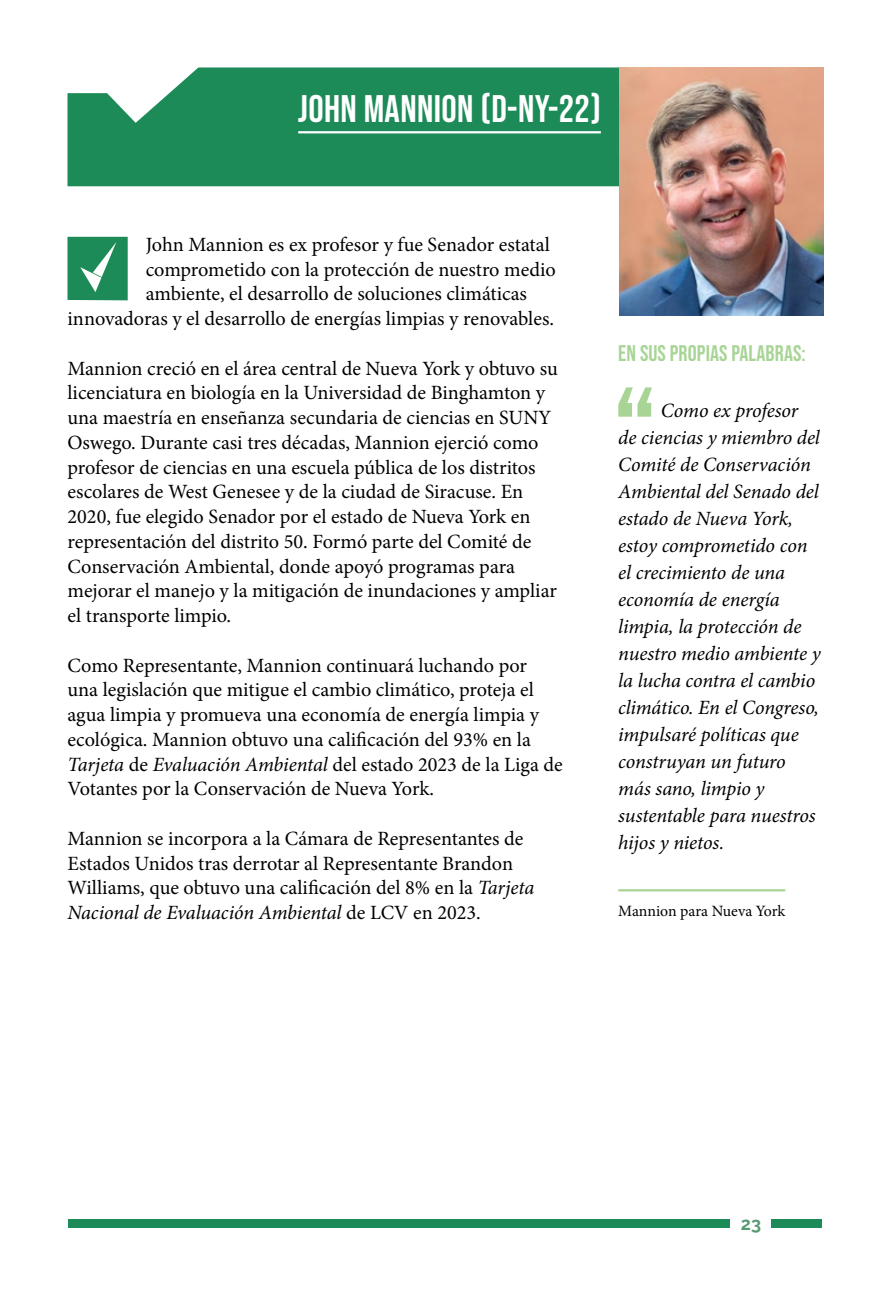
<style>
.page{position:relative;width:891px;height:1296px;background:#fff}
.page>*{position:absolute;margin:0;border:0;box-sizing:border-box;transform-origin:0 0}
.t1{font:38.25px "Bebas Neue";letter-spacing:.01em;color:#fff}
.t2{font:22.5px "Bebas Neue";letter-spacing:.005em;color:#a8d596}
.t3{font:20.25px/24.8px "Minion Pro";color:#000}
.t4{font:italic 20.25px/27px "Minion Pro";letter-spacing:-.01em;color:#000}
.t5{font:700 18px "Raleway";color:#589b72}
.t6{font:15.75px "Minion Pro";color:#000}
.s1{font-style:italic}
</style>
<div class="page">
<div style="left:68px;top:68px;width:551px;height:118px;background:#1d8b58"></div>
<div style="left:68px;top:1219px;width:754px;height:8px;background:#1d8b58"></div>
<div style="left:731px;top:1200px;width:40px;height:37px;background:#fff"></div>
<svg style="left:618px;top:387px;width:34px;height:30px"></svg>
<div style="left:68px;top:237px;width:60px;height:63px;background:#1d8b58"></div>
<svg style="left:80px;top:242px;width:36px;height:50px"></svg>
<hr style="left:298px;top:131px;width:303px;height:2px;background:#fff">
<hr style="left:618px;top:889px;width:167px;height:2px;background:#a8d596">
<img style="left:619px;top:68px;width:205px;height:248px">
<h2 class="t1" style="left:298px;top:87px;width:305px">JOHN MANNION (D-NY-22)</h2>
<p class="t3" style="left:146px;top:232px;width:406px">John Mannion es ex profesor y fue Senador estatal</p>
<p class="t3" style="left:146px;top:257px;width:412px">comprometido con la protección de nuestro medio</p>
<p class="t3" style="left:146px;top:282px;width:383px">ambiente, el desarrollo de soluciones climáticas</p>
<p class="t3" style="left:68px;top:306px;width:488px">innovadoras y el desarrollo de energías limpias y renovables.</p>
<p class="t3" style="left:68px;top:356px;width:492px">Mannion creció en el área central de Nueva York y obtuvo su licenciatura en biología en la Universidad de Binghamton y una maestría en enseñanza secundaria de ciencias en SUNY Oswego. Durante casi tres décadas, Mannion ejerció como profesor de ciencias en una escuela pública de los distritos escolares de West Genesee y de la ciudad de Siracuse. En 2020, fue elegido Senador por el estado de Nueva York en representación del distrito 50. Formó parte del Comité de Conservación Ambiental, donde apoyó programas para mejorar el manejo y la mitigación de inundaciones y ampliar el transporte limpio.</p>
<p class="t3" style="left:68px;top:653px;width:497px">Como Representante, Mannion continuará luchando por<br>una legislación que mitigue el cambio climático, proteja el agua limpia y promueva una economía de energía limpia y ecológica. Mannion obtuvo una calificación del 93% en la <span class="s1">Tarjeta</span> de <span class="s1">Evaluación Ambiental</span> del estado 2023 de la Liga de Votantes por la Conservación de Nueva York.</p>
<p class="t3" style="left:68px;top:826px;width:468px">Mannion se incorpora a la Cámara de Representantes de Estados Unidos tras derrotar al Representante Brandon Williams, que obtuvo una calificación del 8% en la <span class="s1">Tarjeta Nacional de Evaluación Ambiental</span> de LCV en 2023.</p>
<p class="t2" style="left:618px;top:340px;width:189px">EN SUS PROPIAS PALABRAS:</p>
<p class="t4" style="left:618px;top:397px;width:204px;text-indent:43px">Como ex profesor de ciencias y miembro del<br>Comité de Conservación<br>Ambiental del Senado del estado de Nueva York, estoy comprometido con el crecimiento de una economía de energía limpia, la protección de nuestro medio ambiente y la lucha contra el cambio climático. En el Congreso, impulsaré políticas que construyan un futuro más sano, limpio y sustentable para nuestros hijos y nietos.</p>
<p class="t6" style="left:618px;top:901px;width:169px">Mannion para Nueva York</p>
<p class="t5" style="left:741px;top:1214px;width:22px">23</p>
</div>
